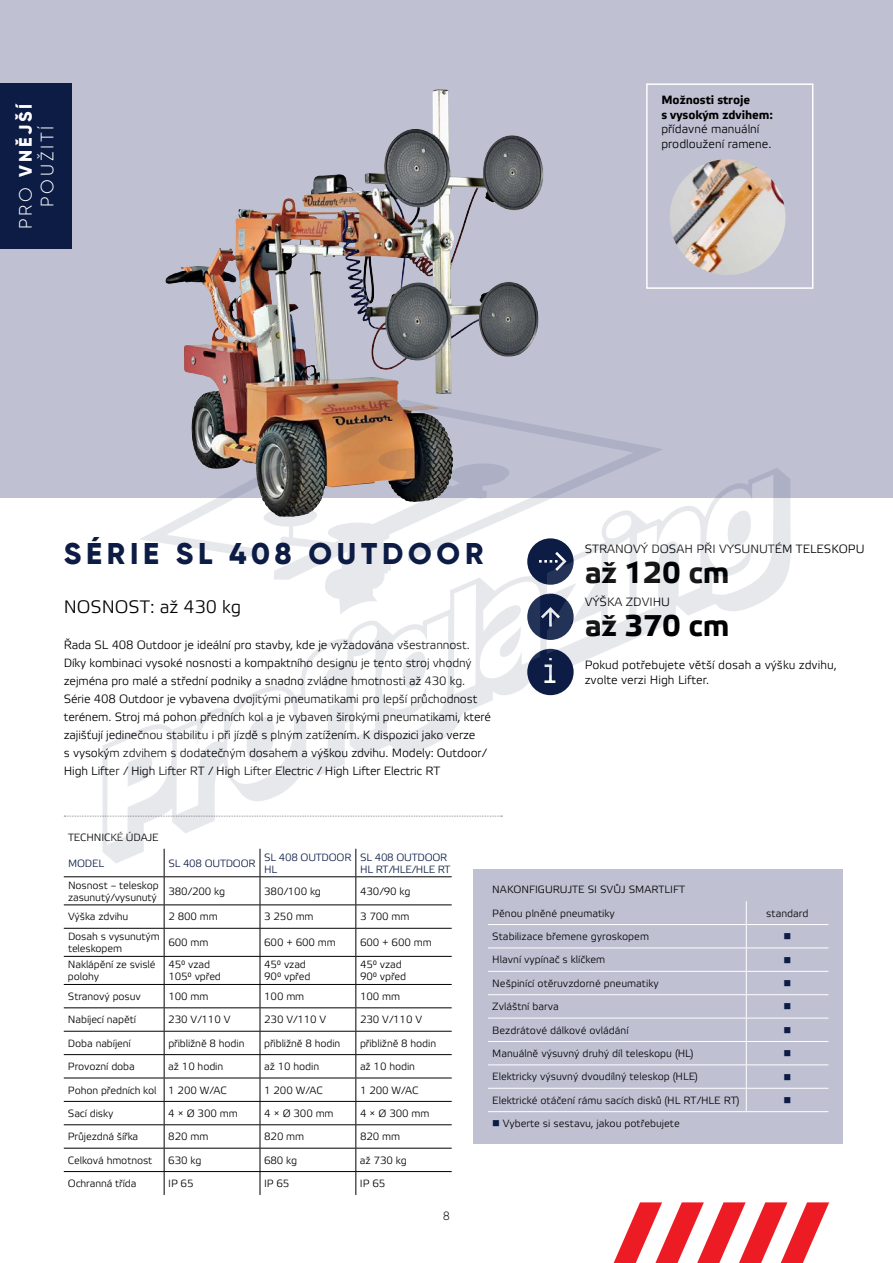
<style>
.page{position:relative;width:893px;height:1263px;background:#fff}
.page>*{position:absolute;margin:0;border:0;box-sizing:border-box;transform-origin:0 0}
.t1{font:800 30px "Gilroy";letter-spacing:.16em;color:#0c1c45}
.t2{font:700 30px "Etelka Text Pro";color:#000}
.t3{font:300 18px/21.6px "Gilroy";letter-spacing:.16em;color:#fff;text-align:center}
.t4{font:18px "Etelka Light Pro";color:#000}
.t5{font:12px/18px "Etelka Light Pro";letter-spacing:-.01em;color:#000}
.t6{font:700 12px/14.4px "Etelka Text Pro";color:#000}
.t7{font:300 12px "Gilroy";color:#000}
.t8{font:10.5px/12px "Etelka Light Pro";letter-spacing:-.01em;color:#000}
.t9{font:10.5px/12px "Etelka Light Pro";letter-spacing:-.02em;color:#0c1c45}
.t10{font:10.5px "Wingdings";color:#0c1c45}
.s1{font-weight:800}
.s2{color:#0c1c45}
</style>
<div class="page">
<svg style="left:613px;top:1202px;width:216px;height:61px"></svg>
<div style="left:0;top:0;width:893px;height:497px;background:#bfc1d3"></div>
<div style="left:0;top:83px;width:71px;height:166px;background:#0c1c45"></div>
<div style="left:646px;top:83px;width:167px;height:206px;border:2px solid #fff"></div>
<div style="left:473px;top:869px;width:370px;height:275px;background:#bfc1d3"></div>
<hr style="left:488px;top:924px;width:258px;height:1px;background:#fff">
<hr style="left:746px;top:924px;width:82px;height:1px;background:#fff">
<hr style="left:488px;top:947px;width:258px;height:1px;background:#fff">
<hr style="left:746px;top:947px;width:82px;height:1px;background:#fff">
<hr style="left:488px;top:971px;width:258px;height:1px;background:#fff">
<hr style="left:746px;top:971px;width:82px;height:1px;background:#fff">
<hr style="left:488px;top:994px;width:258px;height:1px;background:#fff">
<hr style="left:746px;top:994px;width:82px;height:1px;background:#fff">
<hr style="left:488px;top:1018px;width:258px;height:1px;background:#fff">
<hr style="left:746px;top:1018px;width:82px;height:1px;background:#fff">
<hr style="left:488px;top:1041px;width:258px;height:1px;background:#fff">
<hr style="left:746px;top:1041px;width:82px;height:1px;background:#fff">
<hr style="left:488px;top:1064px;width:258px;height:1px;background:#fff">
<hr style="left:746px;top:1064px;width:82px;height:1px;background:#fff">
<hr style="left:488px;top:1088px;width:258px;height:1px;background:#fff">
<hr style="left:746px;top:1088px;width:82px;height:1px;background:#fff">
<svg style="left:746px;top:901px;width:1px;height:210px"></svg>
<hr style="left:488px;top:1111px;width:258px;height:1px;background:#fff">
<hr style="left:746px;top:1111px;width:82px;height:1px;background:#fff">
<img style="left:165px;top:90px;width:270px;height:309px">
<img style="left:670px;top:159px;width:115px;height:116px;border-radius:58px">
<img style="left:191px;top:399px;width:472px;height:64px">
<svg style="left:64px;top:447px;width:567px;height:748px"></svg>
<svg style="left:102px;top:468px;width:688px;height:396px"></svg>
<h2 class="t3" style="left:15px;top:229px;width:128px;rotate:-90deg">PRO <span class="s1">VNĚJŠÍ<br></span>POUŽITÍ</h2>
<p class="t6" style="left:661px;top:94px;width:113px">Možnosti stroje<br>s vysokým zdvihem:</p>
<p class="t5" style="left:661px;top:123px;width:112px;line-height:14.4px">přídavné manuální prodloužení ramene.</p>
<h1 class="t1" style="left:64px;top:535px;width:421px">SÉRIE SL 408 OUTDOOR</h1>
<h2 class="t4" style="left:64px;top:598px;width:179px">NOSNOST: až 430 kg</h2>
<p class="t5" style="left:64px;top:637px;width:429px">Řada SL 408 Outdoor je ideální pro stavby, kde je vyžadována všestrannost.<br>Díky kombinaci vysoké nosnosti a kompaktního designu je tento stroj vhodný zejména pro malé a střední podniky a snadno zvládne hmotnosti až 430 kg.<br>Série 408 Outdoor je vybavena dvojitými pneumatikami pro lepší průchodnost terénem. Stroj má pohon předních kol a je vybaven širokými pneumatikami, které zajišťují jedinečnou stabilitu i při jízdě s plným zatížením. K dispozici jako verze<br>s vysokým zdvihem s dodatečným dosahem a výškou zdvihu. Modely: Outdoor/ High Lifter / High Lifter RT / High Lifter Electric / High Lifter Electric RT</p>
<p class="t5" style="left:585px;top:541px;width:281px">STRANOVÝ DOSAH PŘI VYSUNUTÉM TELESKOPU</p>
<h1 class="t2" style="left:585px;top:556px;width:146px">až 120 cm</h1>
<p class="t5" style="left:585px;top:593px;width:87px">VÝŠKA ZDVIHU</p>
<h1 class="t2" style="left:585px;top:609px;width:146px">až 370 cm</h1>
<p class="t5" style="left:585px;top:658px;width:254px;line-height:15px">Pokud potřebujete větší dosah a výšku zdvihu, zvolte verzi High Lifter.</p>
<p class="t8" style="left:68px;top:832px;width:92px">TECHNICKÉ ÚDAJE</p>
<p class="t9" style="left:68px;top:857px;width:38px">MODEL</p>
<p class="t9" style="left:168px;top:857px;width:89px">SL 408 OUTDOOR</p>
<p class="t9" style="left:264px;top:851px;width:89px">SL 408 OUTDOOR<br>HL</p>
<p class="t9" style="left:360px;top:851px;width:92px">SL 408 OUTDOOR<br>HL RT/HLE/HLE RT</p>
<p class="t8" style="left:68px;top:880px;width:92px">Nosnost – teleskop zasunutý/vysunutý</p>
<p class="t8" style="left:168px;top:886px;width:58px">380/200 kg</p>
<p class="t8" style="left:264px;top:886px;width:58px">380/100 kg</p>
<p class="t8" style="left:360px;top:886px;width:52px">430/90 kg</p>
<p class="t8" style="left:68px;top:911px;width:62px">Výška zdvihu</p>
<p class="t8" style="left:168px;top:911px;width:51px">2 800 mm</p>
<p class="t8" style="left:264px;top:911px;width:51px">3 250 mm</p>
<p class="t8" style="left:360px;top:911px;width:51px">3 700 mm</p>
<p class="t8" style="left:68px;top:931px;width:93px">Dosah s vysunutým teleskopem</p>
<p class="t8" style="left:168px;top:937px;width:42px">600 mm</p>
<p class="t8" style="left:264px;top:937px;width:73px">600 + 600 mm</p>
<p class="t8" style="left:360px;top:937px;width:73px">600 + 600 mm</p>
<p class="t8" style="left:68px;top:959px;width:89px">Naklápění ze svislé polohy</p>
<p class="t8" style="left:168px;top:959px;width:54px">45° vzad<br>105° vpřed</p>
<p class="t8" style="left:264px;top:959px;width:48px">45° vzad<br>90° vpřed</p>
<p class="t8" style="left:360px;top:959px;width:48px">45° vzad<br>90° vpřed</p>
<p class="t8" style="left:68px;top:991px;width:74px">Stranový posuv</p>
<p class="t8" style="left:168px;top:991px;width:42px">100 mm</p>
<p class="t8" style="left:264px;top:991px;width:42px">100 mm</p>
<p class="t8" style="left:360px;top:991px;width:42px">100 mm</p>
<p class="t8" style="left:68px;top:1014px;width:70px">Nabíjecí napětí</p>
<p class="t8" style="left:168px;top:1014px;width:64px">230 V/110 V</p>
<p class="t8" style="left:264px;top:1014px;width:64px">230 V/110 V</p>
<p class="t8" style="left:360px;top:1014px;width:64px">230 V/110 V</p>
<p class="t8" style="left:68px;top:1038px;width:64px">Doba nabíjení</p>
<p class="t8" style="left:168px;top:1038px;width:78px">přibližně 8 hodin</p>
<p class="t8" style="left:264px;top:1038px;width:78px">přibližně 8 hodin</p>
<p class="t8" style="left:360px;top:1038px;width:78px">přibližně 8 hodin</p>
<p class="t8" style="left:68px;top:1061px;width:68px">Provozní doba</p>
<p class="t8" style="left:168px;top:1061px;width:56px">až 10 hodin</p>
<p class="t8" style="left:264px;top:1061px;width:56px">až 10 hodin</p>
<p class="t8" style="left:360px;top:1061px;width:56px">až 10 hodin</p>
<p class="t8" style="left:68px;top:1084px;width:160px">Pohon předních kol 1 200 W/AC</p>
<p class="t8" style="left:264px;top:1084px;width:60px">1 200 W/AC</p>
<p class="t8" style="left:360px;top:1084px;width:60px">1 200 W/AC</p>
<p class="t8" style="left:68px;top:1108px;width:47px">Sací disky</p>
<p class="t8" style="left:168px;top:1108px;width:71px">4 × Ø 300 mm</p>
<p class="t8" style="left:264px;top:1108px;width:71px">4 × Ø 300 mm</p>
<p class="t8" style="left:360px;top:1108px;width:71px">4 × Ø 300 mm</p>
<p class="t8" style="left:68px;top:1131px;width:72px">Průjezdná šířka</p>
<p class="t8" style="left:168px;top:1131px;width:42px">820 mm</p>
<p class="t8" style="left:264px;top:1131px;width:42px">820 mm</p>
<p class="t8" style="left:360px;top:1131px;width:42px">820 mm</p>
<p class="t8" style="left:68px;top:1155px;width:86px">Celková hmotnost</p>
<p class="t8" style="left:168px;top:1155px;width:35px">630 kg</p>
<p class="t8" style="left:264px;top:1155px;width:35px">680 kg</p>
<p class="t8" style="left:360px;top:1155px;width:48px">až 730 kg</p>
<p class="t8" style="left:68px;top:1178px;width:70px">Ochranná třída</p>
<p class="t8" style="left:168px;top:1178px;width:27px">IP 65</p>
<p class="t8" style="left:264px;top:1178px;width:27px">IP 65</p>
<p class="t8" style="left:360px;top:1178px;width:27px">IP 65</p>
<p class="t7" style="left:443px;top:1209px;width:8px">8</p>
<p class="t8" style="left:492px;top:884px;width:194px">NAKONFIGURUJTE SI SVŮJ SMARTLIFT</p>
<p class="t8" style="left:492px;top:908px;width:124px">Pěnou plněné pneumatiky</p>
<p class="t8" style="left:766px;top:908px;width:44px">standard</p>
<p class="t8" style="left:492px;top:931px;width:158px">Stabilizace břemene gyroskopem</p>
<p class="t10" style="left:783px;top:931px;width:9px">■</p>
<p class="t8" style="left:492px;top:954px;width:114px">Hlavní vypínač s klíčkem</p>
<p class="t10" style="left:783px;top:954px;width:9px">■</p>
<p class="t8" style="left:492px;top:978px;width:168px">Nešpinící otěruvzdorné pneumatiky</p>
<p class="t10" style="left:783px;top:978px;width:9px">■</p>
<p class="t8" style="left:492px;top:1001px;width:68px">Zvláštní barva</p>
<p class="t10" style="left:783px;top:1001px;width:9px">■</p>
<p class="t8" style="left:492px;top:1025px;width:138px">Bezdrátové dálkové ovládání</p>
<p class="t10" style="left:783px;top:1024px;width:9px">■</p>
<p class="t8" style="left:492px;top:1048px;width:203px">Manuálně výsuvný druhý díl teleskopu (HL)</p>
<p class="t10" style="left:783px;top:1048px;width:9px">■</p>
<p class="t8" style="left:492px;top:1071px;width:207px">Elektricky výsuvný dvoudílný teleskop (HLE)</p>
<p class="t10" style="left:783px;top:1071px;width:9px">■</p>
<p class="t8" style="left:492px;top:1095px;width:249px">Elektrické otáčení rámu sacích disků (HL RT/HLE RT)</p>
<p class="t10" style="left:783px;top:1094px;width:9px">■</p>
<p class="t8" style="left:492px;top:1118px;width:189px"><span class="s2">■</span> Vyberte si sestavu, jakou potřebujete</p>
</div>
